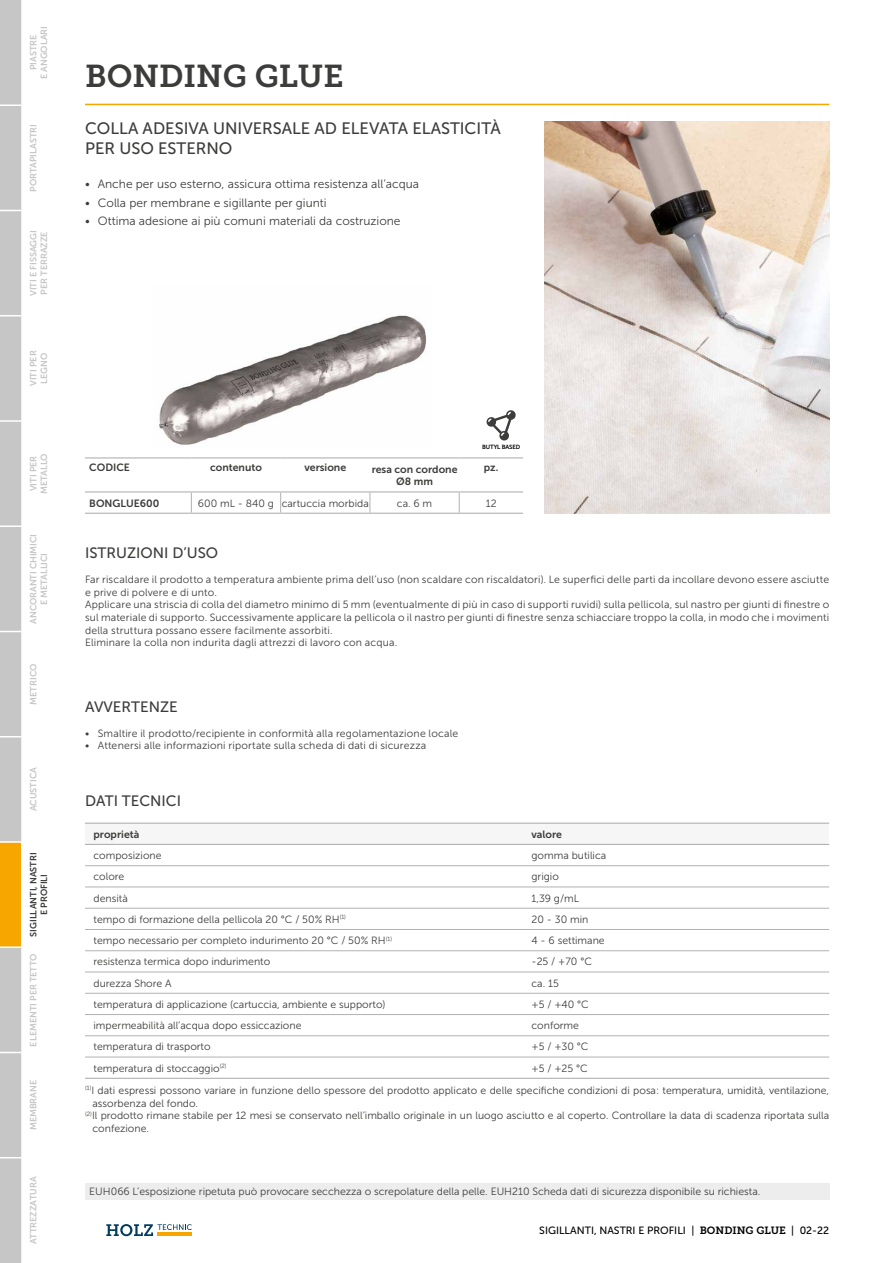
<style>
.page{position:relative;width:893px;height:1263px;background:#fff}
.page>*{position:absolute;margin:0;border:0;box-sizing:border-box;transform-origin:0 0}
.t1{font:31.5px "Museo Slab 700";color:#3c3c3b}
.t2{font:16.5px/19.8px "Museo Sans 500";color:#3c3c3b}
.t3{font:15px "Museo Sans 500";color:#3c3c3b}
.t4{font:12px "Museo Sans 300";color:#3c3c3b}
.t5{font:10.5px/12.6px "Museo Sans 300";color:#3c3c3b}
.t6{font:10.5px/12.6px "Museo Sans 700";color:#3c3c3b;text-align:center}
.t7{font:10.5px "Museo Sans 500";color:#000}
.t8{font:9px/10.8px "Museo Sans 700";color:#c6c6c6}
.t9{font:9px/10.8px "Museo Sans 700";color:#3c3c3b;text-align:center}
.t10{font:6px "Museo Sans 700";letter-spacing:-.02em;color:#000}
.s1{font-family:"Museo Slab 700"}
</style>
<div class="page">
<svg style="left:106px;top:1224px;width:86px;height:12px"></svg>
<img style="left:544px;top:121px;width:285px;height:393px">
<img style="left:159px;top:315px;width:268px;height:130px">
<hr style="left:459px;top:457px;width:64px;height:1px;background:#b3b2b2">
<hr style="left:459px;top:491px;width:64px;height:1px;background:#b3b2b2">
<hr style="left:370px;top:457px;width:89px;height:1px;background:#b3b2b2">
<hr style="left:370px;top:491px;width:89px;height:1px;background:#b3b2b2">
<hr style="left:85px;top:457px;width:106px;height:1px;background:#b3b2b2">
<hr style="left:191px;top:457px;width:90px;height:1px;background:#b3b2b2">
<hr style="left:281px;top:457px;width:89px;height:1px;background:#b3b2b2">
<hr style="left:85px;top:491px;width:106px;height:1px;background:#b3b2b2">
<hr style="left:191px;top:491px;width:90px;height:1px;background:#b3b2b2">
<hr style="left:281px;top:491px;width:89px;height:1px;background:#b3b2b2">
<hr style="left:85px;top:513px;width:106px;height:1px;background:#b3b2b2">
<hr style="left:191px;top:513px;width:90px;height:1px;background:#b3b2b2">
<hr style="left:281px;top:513px;width:89px;height:1px;background:#b3b2b2">
<hr style="left:370px;top:513px;width:89px;height:1px;background:#b3b2b2">
<hr style="left:459px;top:513px;width:64px;height:1px;background:#b3b2b2">
<svg style="left:191px;top:492px;width:1px;height:21px"></svg>
<svg style="left:280px;top:492px;width:1px;height:21px"></svg>
<svg style="left:370px;top:492px;width:1px;height:21px"></svg>
<svg style="left:459px;top:492px;width:1px;height:21px"></svg>
<div style="left:85px;top:1183px;width:744px;height:16px;background:#ededed"></div>
<svg style="left:85px;top:843px;width:744px;height:1px"></svg>
<hr style="left:85px;top:950px;width:438px;height:1px;background:#b3b2b2">
<hr style="left:523px;top:950px;width:306px;height:1px;background:#b3b2b2">
<hr style="left:85px;top:972px;width:438px;height:1px;background:#b3b2b2">
<hr style="left:523px;top:972px;width:306px;height:1px;background:#b3b2b2">
<hr style="left:85px;top:993px;width:438px;height:1px;background:#b3b2b2">
<hr style="left:523px;top:993px;width:306px;height:1px;background:#b3b2b2">
<hr style="left:85px;top:1014px;width:438px;height:1px;background:#b3b2b2">
<hr style="left:523px;top:1014px;width:306px;height:1px;background:#b3b2b2">
<hr style="left:85px;top:1035px;width:438px;height:1px;background:#b3b2b2">
<hr style="left:523px;top:1035px;width:306px;height:1px;background:#b3b2b2">
<hr style="left:85px;top:1057px;width:438px;height:1px;background:#b3b2b2">
<hr style="left:523px;top:1057px;width:306px;height:1px;background:#b3b2b2">
<hr style="left:85px;top:1078px;width:438px;height:1px;background:#b3b2b2">
<hr style="left:523px;top:1078px;width:306px;height:1px;background:#b3b2b2">
<hr style="left:85px;top:887px;width:438px;height:1px;background:#b3b2b2">
<hr style="left:523px;top:887px;width:306px;height:1px;background:#b3b2b2">
<hr style="left:85px;top:908px;width:438px;height:1px;background:#b3b2b2">
<hr style="left:523px;top:908px;width:306px;height:1px;background:#b3b2b2">
<hr style="left:85px;top:929px;width:438px;height:1px;background:#b3b2b2">
<hr style="left:523px;top:929px;width:306px;height:1px;background:#b3b2b2">
<hr style="left:85px;top:823px;width:438px;height:1px;background:#b3b2b2">
<hr style="left:523px;top:823px;width:306px;height:1px;background:#b3b2b2">
<hr style="left:85px;top:844px;width:438px;height:1px;background:#b3b2b2">
<hr style="left:523px;top:844px;width:306px;height:1px;background:#b3b2b2">
<hr style="left:85px;top:865px;width:438px;height:1px;background:#b3b2b2">
<hr style="left:523px;top:865px;width:306px;height:1px;background:#b3b2b2">
<svg style="left:0;top:0;width:21px;height:1263px;background:#cac4b6"></svg>
<hr style="left:85px;top:104px;width:744px;height:1px;background:#f7a600">
<svg style="left:487px;top:410px;width:29px;height:30px"></svg>
<p class="t8" style="left:28px;top:79px;width:55px;text-align:center;rotate:-90deg">PIASTRE<br>E ANGOLARI</p>
<p class="t8" style="left:28px;top:192px;width:69px;rotate:-90deg">PORTAPILASTRI</p>
<p class="t8" style="left:28px;top:296px;width:68px;rotate:-90deg">VITI E FISSAGGI<br>PER TERRAZZE</p>
<p class="t8" style="left:28px;top:386px;width:37px;rotate:-90deg">VITI PER<br>LEGNO</p>
<p class="t8" style="left:28px;top:494px;width:42px;rotate:-90deg">VITI PER<br>METALLO</p>
<p class="t8" style="left:28px;top:624px;width:91px;text-align:center;rotate:-90deg">ANCORANTI CHIMICI<br>E METALLICI</p>
<p class="t8" style="left:28px;top:705px;width:42px;rotate:-90deg">METRICO</p>
<p class="t8" style="left:28px;top:811px;width:46px;rotate:-90deg">ACUSTICA</p>
<p class="t9" style="left:28px;top:937px;width:86px;rotate:-90deg">SIGILLANTI, NASTRI<br>E PROFILI</p>
<p class="t8" style="left:28px;top:1046px;width:95px;rotate:-90deg">ELEMENTI PER TETTO</p>
<p class="t8" style="left:28px;top:1130px;width:52px;rotate:-90deg">MEMBRANE</p>
<p class="t8" style="left:28px;top:1244px;width:69px;rotate:-90deg">ATTREZZATURA</p>
<h1 class="t1" style="left:85px;top:59px;width:260px">BONDING GLUE</h1>
<h2 class="t2" style="left:85px;top:118px;width:417px">COLLA ADESIVA UNIVERSALE AD ELEVATA ELASTICITÀ<br>PER USO ESTERNO</h2>
<p class="t4" style="left:85px;top:178px;width:335px">• Anche per uso esterno, assicura ottima resistenza all’acqua</p>
<p class="t4" style="left:85px;top:196px;width:243px">• Colla per membrane e sigillante per giunti</p>
<p class="t4" style="left:85px;top:215px;width:317px">• Ottima adesione ai più comuni materiali da costruzione</p>
<p class="t10" style="left:482px;top:443px;width:40px">BUTYL BASED</p>
<p class="t6" style="left:89px;top:461px;width:42px">CODICE</p>
<p class="t6" style="left:210px;top:461px;width:53px">contenuto</p>
<p class="t6" style="left:304px;top:461px;width:43px">versione</p>
<p class="t6" style="left:372px;top:463px;width:87px">resa con cordone<br>Ø8 mm</p>
<p class="t6" style="left:484px;top:461px;width:16px">pz.</p>
<p class="t6" style="left:89px;top:497px;width:72px">BONGLUE600</p>
<p class="t5" style="left:198px;top:497px;width:172px">600 mL - 840 g cartuccia morbida</p>
<p class="t5" style="left:397px;top:497px;width:37px">ca. 6 m</p>
<p class="t5" style="left:486px;top:497px;width:12px">12</p>
<h3 class="t3" style="left:85px;top:545px;width:135px">ISTRUZIONI D’USO</h3>
<p class="t5" style="left:85px;top:573px;width:746px">Far riscaldare il prodotto a temperatura ambiente prima dell’uso (non scaldare con riscaldatori). Le superfici delle parti da incollare devono essere asciutte e prive di polvere e di unto.<br>Applicare una striscia di colla del diametro minimo di 5 mm (eventualmente di più in caso di supporti ruvidi) sulla pellicola, sul nastro per giunti di finestre o sul materiale di supporto. Successivamente applicare la pellicola o il nastro per giunti di finestre senza schiacciare troppo la colla, in modo che i movimenti della struttura possano essere facilmente assorbiti.<br>Eliminare la colla non indurita dagli attrezzi di lavoro con acqua.</p>
<h3 class="t3" style="left:85px;top:698px;width:94px">AVVERTENZE</h3>
<p class="t5" style="left:85px;top:727px;width:375px">• Smaltire il prodotto/recipiente in conformità alla regolamentazione locale</p>
<p class="t5" style="left:85px;top:739px;width:343px">• Attenersi alle informazioni riportate sulla scheda di dati di sicurezza</p>
<h3 class="t3" style="left:85px;top:792px;width:98px">DATI TECNICI</h3>
<p class="t6" style="left:94px;top:828px;width:47px">proprietà</p>
<p class="t6" style="left:531px;top:828px;width:32px">valore</p>
<p class="t5" style="left:94px;top:849px;width:70px">composizione</p>
<p class="t5" style="left:531px;top:849px;width:76px">gomma butilica</p>
<p class="t5" style="left:94px;top:870px;width:32px">colore</p>
<p class="t5" style="left:531px;top:870px;width:29px">grigio</p>
<p class="t5" style="left:94px;top:892px;width:36px">densità</p>
<p class="t5" style="left:531px;top:892px;width:49px">1,39 g/mL</p>
<p class="t5" style="left:94px;top:913px;width:254px">tempo di formazione della pellicola 20 °C / 50% RH<sup>(1)</sup></p>
<p class="t5" style="left:531px;top:913px;width:58px">20 - 30 min</p>
<p class="t5" style="left:94px;top:934px;width:300px">tempo necessario per completo indurimento 20 °C / 50% RH<sup>(1)</sup></p>
<p class="t5" style="left:531px;top:934px;width:75px">4 - 6 settimane</p>
<p class="t5" style="left:94px;top:955px;width:178px">resistenza termica dopo indurimento</p>
<p class="t5" style="left:531px;top:955px;width:62px">-25 / +70 °C</p>
<p class="t5" style="left:94px;top:977px;width:79px">durezza Shore A</p>
<p class="t5" style="left:531px;top:977px;width:29px">ca. 15</p>
<p class="t5" style="left:94px;top:998px;width:294px">temperatura di applicazione (cartuccia, ambiente e supporto)</p>
<p class="t5" style="left:531px;top:998px;width:59px">+5 / +40 °C</p>
<p class="t5" style="left:94px;top:1019px;width:209px">impermeabilità all’acqua dopo essiccazione</p>
<p class="t5" style="left:531px;top:1019px;width:49px">conforme</p>
<p class="t5" style="left:94px;top:1040px;width:119px">temperatura di trasporto</p>
<p class="t5" style="left:531px;top:1040px;width:59px">+5 / +30 °C</p>
<p class="t5" style="left:94px;top:1062px;width:135px">temperatura di stoccaggio<sup>(2)</sup></p>
<p class="t5" style="left:85px;top:1057px;width:746px;line-height:22.4px;text-indent:446px">+5 / +25 °C<br><sup>(1)</sup>I dati espressi possono variare in funzione dello spessore del prodotto applicato e delle specifiche condizioni di posa: temperatura, umidità, ventilazione,</p>
<p class="t5" style="left:93px;top:1097px;width:107px">assorbenza del fondo.</p>
<p class="t5" style="left:85px;top:1109px;width:746px"><sup>(2)</sup>Il prodotto rimane stabile per 12 mesi se conservato nell’imballo originale in un luogo asciutto e al coperto. Controllare la data di scadenza riportata sulla</p>
<p class="t5" style="left:93px;top:1122px;width:58px">confezione.</p>
<p class="t5" style="left:89px;top:1185px;width:673px">EUH066 L’esposizione ripetuta può provocare secchezza o screpolature della pelle. EUH210 Scheda dati di sicurezza disponibile su richiesta.</p>
<p class="t7" style="left:539px;top:1225px;width:291px">SIGILLANTI, NASTRI E PROFILI | <span class="s1">BONDING GLUE</span> | 02-22</p>
</div>
